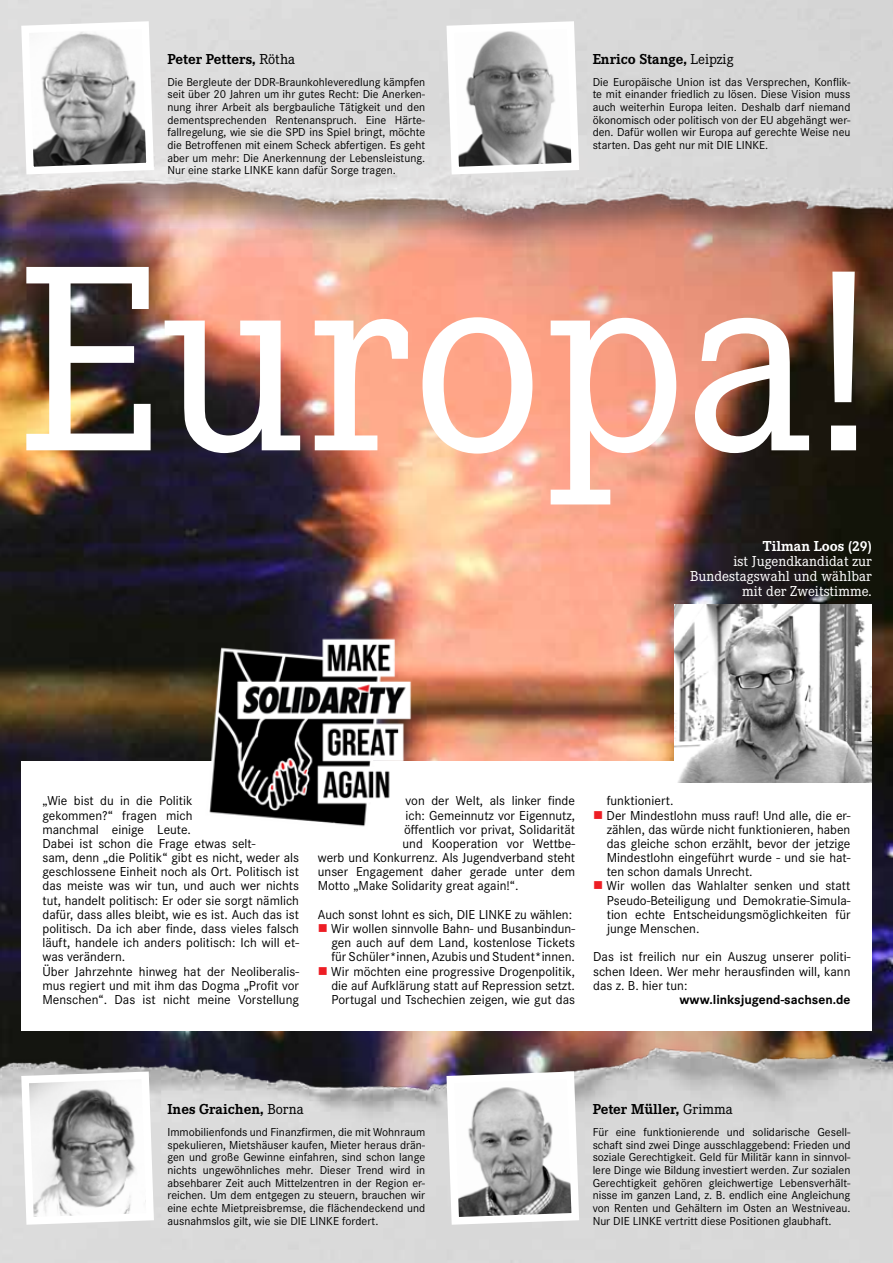
<style>
.page{position:relative;width:893px;height:1263px;background:#fff}
.page>*{position:absolute;margin:0;border:0;box-sizing:border-box;transform-origin:0 0}
.t1{font:274.95px "Corporate E";color:#fff}
.t2{font:700 15px "Corporate E";color:#000}
.t3{font:15px/15px "Corporate E";color:#fff;text-align:right}
.t4{font:700 15px "Corporate E";color:#fff}
.t5{font:13.5px/14.2px "Corporate S";color:#000}
.t6{font:700 13.5px "Corporate S";color:#000}
.t7{font:12px/12.6px "Corporate S";color:#000;text-align:justify}
.s1{font-weight:400}
</style>
<div class="page">
<img style="left:0;top:349px;width:893px;height:627px">
<div style="left:21px;top:761px;width:851px;height:270px;background:#fff"></div>
<img style="left:675px;top:604px;width:197px;height:178px">
<img style="left:195px;top:620px;width:228px;height:207px">
<img style="left:0;top:976px;width:893px;height:287px">
<img style="left:0;top:0;width:893px;height:349px">
<svg style="left:443px;top:1068px;width:140px;height:160px"></svg>
<svg style="left:17px;top:1068px;width:141px;height:160px"></svg>
<svg style="left:443px;top:17px;width:140px;height:161px"></svg>
<svg style="left:17px;top:17px;width:141px;height:161px"></svg>
<p class="t2" style="left:167px;top:50px;width:129px">Peter Petters, <span class="s1">Rötha</span></p>
<p class="t7" style="left:167px;top:76px;width:259px">Die Bergleute der DDR-Braunkohleveredlung kämpfen seit über 20 Jahren um ihr gutes Recht: Die Anerken&shy;nung ihrer Arbeit als bergbauliche Tätigkeit und den dementsprechenden Rentenanspruch. Eine Härte&shy;fallregelung, wie sie die SPD ins Spiel bringt, möchte die Betroffenen mit einem Scheck abfertigen. Es geht aber um mehr: Die Anerkennung der Lebensleistung.<br>Nur eine starke LINKE kann dafür Sorge tragen.</p>
<p class="t2" style="left:593px;top:50px;width:143px">Enrico Stange, <span class="s1">Leipzig</span></p>
<p class="t7" style="left:593px;top:76px;width:259px">Die Europäische Union ist das Versprechen, Konflik&shy;te mit einander friedlich zu lösen. Diese Vision muss auch weiterhin Europa leiten. Deshalb darf niemand ökonomisch oder politisch von der EU abgehängt wer&shy;den. Dafür wollen wir Europa auf gerechte Weise neu starten. Das geht nur mit DIE LINKE.</p>
<h1 class="t1" style="left:18px;top:210px;width:855px">Europa!</h1>
<p class="t4" style="left:763px;top:537px;width:110px">Tilman Loos (29)</p>
<p class="t3" style="left:690px;top:554px;width:183px">ist Jugendkandidat zur<br>Bundestagswahl und wählbar mit der Zweitstimme.</p>
<p class="t5" style="left:43px;top:794px;width:258px">„Wie bist du in die Politik<br>gekommen?“ fragen mich<br>manchmal einige Leute.<br>Dabei ist schon die Frage etwas selt-<br>sam, denn „die Politik“ gibt es nicht, weder als geschlossene Einheit noch als Ort. Politisch ist das meiste was wir tun, und auch wer nichts tut, handelt politisch: Er oder sie sorgt nämlich dafür, dass alles bleibt, wie es ist. Auch das ist politisch. Da ich aber finde, dass vieles falsch läuft, handele ich anders politisch: Ich will et&shy;was verändern.<br>Über Jahrzehnte hinweg hat der Neoliberalis&shy;mus regiert und mit ihm das Dogma „Profit vor Menschen“. Das ist nicht meine Vorstellung</p>
<p class="t5" style="left:406px;top:794px;width:171px">von der Welt, als linker finde</p>
<p class="t5" style="left:406px;top:808px;width:171px">ich: Gemeinnutz vor Eigennutz,</p>
<p class="t5" style="left:404px;top:822px;width:173px">öffentlich vor privat, Solidarität</p>
<p class="t5" style="left:403px;top:836px;width:174px">und Kooperation vor Wettbe-</p>
<p class="t5" style="left:318px;top:850px;width:259px">werb und Konkurrenz. Als Jugendverband steht</p>
<p class="t5" style="left:318px;top:865px;width:259px">unser Engagement daher gerade unter dem</p>
<p class="t5" style="left:318px;top:879px;width:202px">Motto „Make Solidarity great again!“.</p>
<p class="t5" style="left:331px;top:907px;width:245px;text-indent:-13px">Auch sonst lohnt es sich, DIE LINKE zu wählen:<br>Wir wollen sinnvolle Bahn- und Busanbindun&shy;gen auch auf dem Land, kostenlose Tickets für Schüler*innen, Azubis und Student*innen.<br>Wir möchten eine progressive Drogenpolitik, die auf Aufklärung statt auf Repression setzt.<br>Portugal und Tschechien zeigen, wie gut das</p>
<p class="t5" style="left:607px;top:794px;width:245px">funktioniert.<br>Der Mindestlohn muss rauf! Und alle, die er&shy;zählen, das würde nicht funktionieren, haben das gleiche schon erzählt, bevor der jetzige Mindestlohn eingeführt wurde - und sie hat&shy;ten schon damals Unrecht.<br>Wir wollen das Wahlalter senken und statt Pseudo-Beteiligung und Demokratie-Simula&shy;tion echte Entscheidungsmöglichkeiten für junge Menschen.</p>
<p class="t5" style="left:593px;top:950px;width:259px;text-align:justify">Das ist freilich nur ein Auszug unserer politi&shy;schen Ideen. Wer mehr herausfinden will, kann das z. B. hier tun:</p>
<p class="t6" style="left:679px;top:992px;width:172px">www.linksjugend-sachsen.de</p>
<p class="t2" style="left:167px;top:1100px;width:138px">Ines Graichen, <span class="s1">Borna</span></p>
<p class="t7" style="left:167px;top:1126px;width:259px">Immobilienfonds und Finanzfirmen, die mit Wohnraum spekulieren, Mietshäuser kaufen, Mieter heraus drän&shy;gen und große Gewinne einfahren, sind schon lange nichts ungewöhnliches mehr. Dieser Trend wird in absehbarer Zeit auch Mittelzentren in der Region er&shy;reichen. Um dem entgegen zu steuern, brauchen wir eine echte Mietpreisbremse, die flächendeckend und ausnahmslos gilt, wie sie DIE LINKE fordert.</p>
<p class="t2" style="left:593px;top:1100px;width:142px">Peter Müller, <span class="s1">Grimma</span></p>
<p class="t7" style="left:593px;top:1126px;width:259px">Für eine funktionierende und solidarische Gesell&shy;schaft sind zwei Dinge ausschlaggebend: Frieden und soziale Gerechtigkeit. Geld für Militär kann in sinnvol&shy;lere Dinge wie Bildung investiert werden. Zur sozialen Gerechtigkeit gehören gleichwertige Lebensverhält&shy;nisse im ganzen Land, z. B. endlich eine Angleichung von Renten und Gehältern im Osten an Westniveau.<br>Nur DIE LINKE vertritt diese Positionen glaubhaft.</p>
</div>
